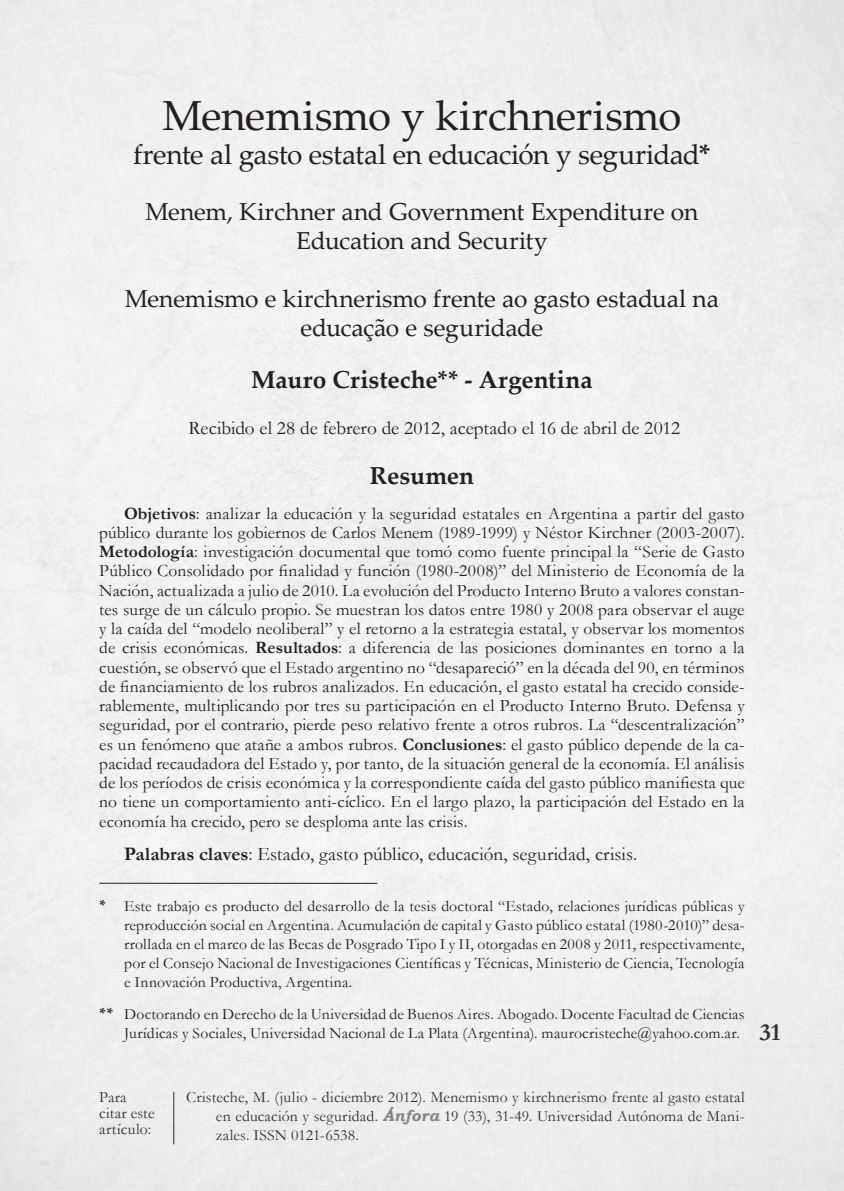
<style>
.page{position:relative;width:844px;height:1191px;background:#fff}
.page>*{position:absolute;margin:0;border:0;box-sizing:border-box;transform-origin:0 0}
.Título_principal{font:42px "Palatino Linotype";letter-spacing:-.01em;color:#231f20}
.Título_principal-2{font:28px "Palatino Linotype";letter-spacing:-.015em;color:#231f20}
.Título_principal-3{font:24.5px/29.4px "Palatino Linotype";letter-spacing:-.005em;color:#231f20;text-align:center}
.Título_1{font:700 24.5px "Palatino Linotype";color:#231f20}
.t1{font:700 24.5px "Garamond";color:#231f20}
.t2{font:19.25px "Garamond";color:#231f20}
.t3{font:17.5px/19.2px "Garamond";letter-spacing:.005em;color:#231f20;text-align:justify}
.t4{font:15.75px/18.9px "Garamond";letter-spacing:.01em;color:#231f20;text-align:justify}
.s1{font-weight:700}
.s2{font-family:"Palatino Linotype";font-weight:700}
.s3{font-family:"Bookman Old Style";font-weight:700;font-style:italic;color:#808285}
</style>
<div class="page">
<div style="left:0;top:0;width:843px;height:1191px;background:#f0f0f0"></div>
<hr style="left:99px;top:883px;width:278px;height:1px;background:#231f20">
<p class="Título_principal" style="left:163px;top:86px;width:520px">Menemismo y kirchnerismo</p>
<p class="Título_principal-2" style="left:133px;top:134px;width:579px">frente al gasto estatal en educación y seguridad<span class="s1">*</span></p>
<p class="Título_principal-3" style="left:145px;top:196px;width:554px">Menem, Kirchner and Government Expenditure on<br>Education and Security</p>
<p class="Título_principal-3" style="left:125px;top:283px;width:595px">Menemismo e kirchnerismo frente ao gasto estadual na educação e seguridade</p>
<p class="Título_1" style="left:251px;top:362px;width:343px">Mauro Cristeche** - Argentina</p>
<p class="t2" style="left:188px;top:415px;width:493px">Recibido el 28 de febrero de 2012, aceptado el 16 de abril de 2012</p>
<p class="Título_1" style="left:370px;top:459px;width:105px">Resumen</p>
<p class="t3" style="left:99px;top:503px;width:646px;text-indent:25px"><span class="s1">Objetivos</span>: analizar la educación y la seguridad estatales en Argentina a partir del gasto público durante los gobiernos de Carlos Menem (1989-1999) y Néstor Kirchner (2003-2007).<br><span class="s1">Metodología</span>: investigación documental que tomó como fuente principal la “Serie de Gasto Público Consolidado por finalidad y función (1980-2008)” del Ministerio de Economía de la Nación, actualizada a julio de 2010. La evolución del Producto Interno Bruto a valores constan&shy;tes surge de un cálculo propio. Se muestran los datos entre 1980 y 2008 para observar el auge y la caída del “modelo neoliberal” y el retorno a la estrategia estatal, y observar los momentos de crisis económicas. <span class="s1">Resultados</span>: a diferencia de las posiciones dominantes en torno a la cuestión, se observó que el Estado argentino no “desapareció” en la década del 90, en términos de financiamiento de los rubros analizados. En educación, el gasto estatal ha crecido conside&shy;rablemente, multiplicando por tres su participación en el Producto Interno Bruto. Defensa y seguridad, por el contrario, pierde peso relativo frente a otros rubros. La “descentralización” es un fenómeno que atañe a ambos rubros. <span class="s1">Conclusiones</span>: el gasto público depende de la ca&shy;pacidad recaudadora del Estado y, por tanto, de la situación general de la economía. El análisis de los períodos de crisis económica y la correspondiente caída del gasto público manifiesta que no tiene un comportamiento anti-cíclico. En el largo plazo, la participación del Estado en la economía ha crecido, pero se desploma ante las crisis.</p>
<p class="t2" style="left:124px;top:840px;width:514px"><span class="s1">Palabras claves</span>: Estado, gasto público, educación, seguridad, crisis.</p>
<p class="t4" style="left:124px;top:896px;width:622px;text-indent:-25px"><span class="s2">*</span> Este trabajo es producto del desarrollo de la tesis doctoral “Estado, relaciones jurídicas públicas y reproducción social en Argentina. Acumulación de capital y Gasto público estatal (1980-2010)” desa&shy;rrollada en el marco de las Becas de Posgrado Tipo I y II, otorgadas en 2008 y 2011, respectivamente, por el Consejo Nacional de Investigaciones Científicas y Técnicas, Ministerio de Ciencia, Tecnología e Innovación Productiva, Argentina.</p>
<p class="t4" style="left:99px;top:1004px;width:646px;text-align:right"><span class="s2">**</span> Doctorando en Derecho de la Universidad de Buenos Aires. Abogado. Docente Facultad de Ciencias<br>Jurídicas y Sociales, Universidad Nacional de La Plata (Argentina). maurocristeche@yahoo.com.ar.</p>
<p class="t1" style="left:759px;top:1015px;width:22px">31</p>
<p class="t4" style="left:99px;top:1088px;width:57px;line-height:15.8px;text-align:left">Para citar este artículo:</p>
<p class="t4" style="left:216px;top:1087px;width:530px;text-indent:-30px">Cristeche, M. (julio - diciembre 2012). Menemismo y kirchnerismo frente al gasto estatal en educación y seguridad. <span class="s3">Ánfora</span> 19 (33), 31-49. Universidad Autónoma de Mani&shy;zales. ISSN 0121-6538.</p>
</div>
